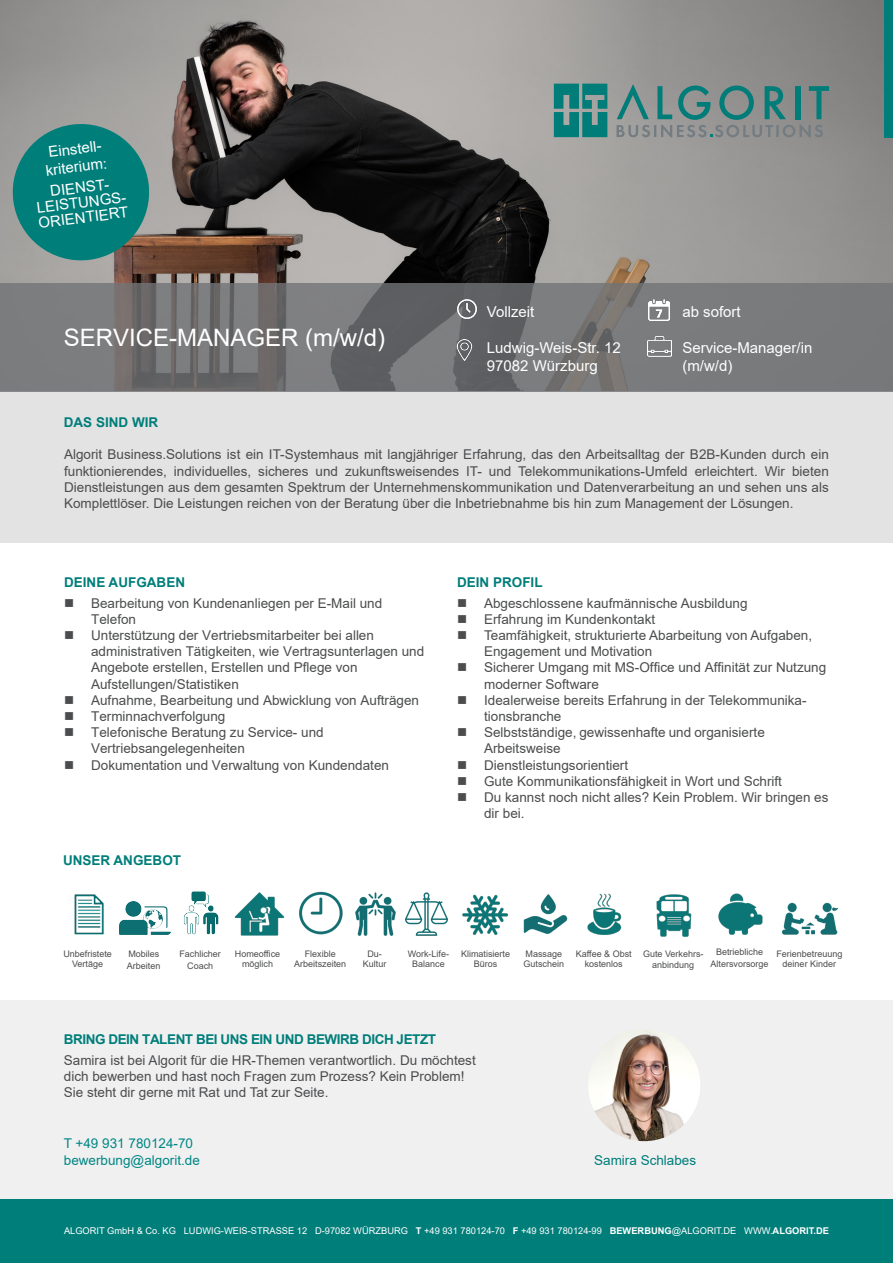
<style>
.page{position:relative;width:893px;height:1263px;background:#fff}
.page>*{position:absolute;margin:0;border:0;box-sizing:border-box;transform-origin:0 0}
.t1{font:24px "Arial";color:#fff}
.t2{font:15px/18px "Arial";color:#fff}
.t3{font:13.5px/16.2px "Arial";color:#4b4c4d}
.t4{font:700 13.5px "Arial";color:#007e7a}
.t5{font:13.5px/16.2px "Arial";color:#008784}
.t6{font:13.5px "Arial";color:#007e7a}
.t7{font:9.3px "Arial";color:#fff}
.t8{font:9px/10.8px "Arial";color:#4b4c4d;text-align:center}
.s1{font-weight:700;color:#007e7a}
.s2{font-weight:700}
</style>
<div class="page">
<div style="left:0;top:1000px;width:893px;height:199px;background:#f0f0f1"></div>
<img style="left:0;top:0;width:659px;height:283px">
<img style="left:659px;top:0;width:234px;height:283px">
<svg style="left:0;top:283px;width:893px;height:108px;background:#747476"></svg>
<div style="left:0;top:391px;width:893px;height:151px;background:#e3e3e4"></div>
<div style="left:884px;top:0;width:9px;height:137px;background:#007e7a"></div>
<svg style="left:616px;top:84px;width:213px;height:53px;background:#748d8b"></svg>
<svg style="left:554px;top:84px;width:53px;height:53px;background:#2a8683"></svg>
<div style="left:0;top:1199px;width:893px;height:64px;background:#007e7a"></div>
<img style="left:648px;top:299px;width:22px;height:21px">
<img style="left:648px;top:337px;width:23px;height:20px">
<img style="left:457px;top:299px;width:21px;height:21px">
<img style="left:454px;top:340px;width:21px;height:21px">
<svg style="left:9px;top:120px;width:144px;height:144px;background:#2e8580"></svg>
<img style="left:588px;top:1029px;width:112px;height:112px;border-radius:56px">
<img style="left:587px;top:893px;width:35px;height:42px">
<img style="left:656px;top:894px;width:36px;height:42px">
<img style="left:462px;top:894px;width:47px;height:41px">
<img style="left:235px;top:892px;width:49px;height:44px">
<img style="left:523px;top:894px;width:45px;height:40px">
<img style="left:299px;top:891px;width:44px;height:44px">
<img style="left:355px;top:892px;width:41px;height:44px">
<img style="left:74px;top:894px;width:30px;height:41px">
<img style="left:405px;top:892px;width:43px;height:44px">
<img style="left:718px;top:893px;width:45px;height:42px">
<img style="left:782px;top:902px;width:56px;height:33px">
<img style="left:183px;top:891px;width:36px;height:44px">
<img style="left:120px;top:901px;width:50px;height:34px">
<p class="t2" style="left:42px;top:144px;width:63px;text-align:center;rotate:-7deg">Einstell&shy;kriterium:</p>
<p class="t2" style="left:34px;top:185px;width:94px;line-height:15px;text-align:center;rotate:-7deg">DIENST-<br>LEISTUNGS-<br>ORIENTIERT</p>
<p class="t1" style="left:64px;top:321px;width:323px">SERVICE-MANAGER (m/w/d)</p>
<p class="t2" style="left:487px;top:303px;width:49px">Vollzeit</p>
<p class="t2" style="left:487px;top:339px;width:135px">Ludwig-Weis-Str. 12<br>97082 Würzburg</p>
<p class="t2" style="left:682px;top:303px;width:60px">ab sofort</p>
<p class="t2" style="left:682px;top:339px;width:132px">Service-Manager/in (m/w/d)</p>
<p class="t4" style="left:64px;top:413px;width:96px">DAS SIND WIR</p>
<p class="t3" style="left:64px;top:446px;width:766px;text-align:justify">Algorit Business.Solutions ist ein IT-Systemhaus mit langjähriger Erfahrung, das den Arbeitsalltag der B2B-Kunden durch ein funktionierendes, individuelles, sicheres und zukunftsweisendes IT- und Telekommunikations-Umfeld erleichtert. Wir bieten Dienstleistungen aus dem gesamten Spektrum der Unternehmenskommunikation und Datenverarbeitung an und sehen uns als Komplettlöser. Die Leistungen reichen von der Beratung über die Inbetriebnahme bis hin zum Management der Lösungen.</p>
<p class="t4" style="left:64px;top:572px;width:123px">DEINE AUFGABEN</p>
<p class="t3" style="left:91px;top:595px;width:335px">Bearbeitung von Kundenanliegen per E-Mail und Telefon<br>Unterstützung der Vertriebsmitarbeiter bei allen administrativen Tätigkeiten, wie Vertragsunterlagen und Angebote erstellen, Erstellen und Pflege von Aufstellungen/Statistiken<br>Aufnahme, Bearbeitung und Abwicklung von Aufträgen Terminnachverfolgung<br>Telefonische Beratung zu Service- und Vertriebsangelegenheiten<br>Dokumentation und Verwaltung von Kundendaten</p>
<p class="t4" style="left:63px;top:850px;width:120px">UNSER ANGEBOT</p>
<p class="t4" style="left:457px;top:572px;width:87px">DEIN PROFIL</p>
<p class="t3" style="left:484px;top:595px;width:346px">Abgeschlossene kaufmännische Ausbildung<br>Erfahrung im Kundenkontakt<br>Teamfähigkeit, strukturierte Abarbeitung von Aufgaben, Engagement und Motivation<br>Sicherer Umgang mit MS-Office und Affinität zur Nutzung moderner Software<br>Idealerweise bereits Erfahrung in der Telekommunika&shy;tionsbranche<br>Selbstständige, gewissenhafte und organisierte Arbeitsweise<br>Dienstleistungsorientiert<br>Gute Kommunikationsfähigkeit in Wort und Schrift<br>Du kannst noch nicht alles? Kein Problem. Wir bringen es dir bei.</p>
<p class="t8" style="left:63px;top:948px;width:50px">Unbefristete<br>Vertäge</p>
<p class="t8" style="left:711px;top:946px;width:60px;line-height:12.3px">Betriebliche<br>Altersvorsorge</p>
<p class="t8" style="left:576px;top:948px;width:57px">Kaffee &amp; Obst kostenlos</p>
<p class="t8" style="left:643px;top:948px;width:62px">Gute Verkehrs&shy;anbindung</p>
<p class="t8" style="left:235px;top:948px;width:47px">Homeoffice möglich</p>
<p class="t8" style="left:524px;top:948px;width:42px;text-align:left">Massage<br>Gutschein</p>
<p class="t8" style="left:408px;top:948px;width:43px">Work-Life-<br>Balance</p>
<p class="t8" style="left:776px;top:948px;width:68px">Ferienbetreuung deiner Kinder</p>
<p class="t8" style="left:179px;top:947px;width:43px;line-height:12.3px">Fachlicher<br>Coach</p>
<p class="t8" style="left:294px;top:948px;width:54px">Flexible<br>Arbeitszeiten</p>
<p class="t8" style="left:363px;top:948px;width:25px">Du-<br>Kultur</p>
<p class="t8" style="left:461px;top:948px;width:51px">Klimatisierte<br>Büros</p>
<p class="t8" style="left:127px;top:947px;width:35px;line-height:12px;text-align:left">Mobiles<br>Arbeiten</p>
<p class="t3" style="left:64px;top:1028px;width:413px;line-height:21px"><span class="s1">BRING DEIN TALENT BEI UNS EIN UND BEWIRB DICH JETZT<br></span>Samira ist bei Algorit für die HR-Themen verantwortlich. Du möchtest</p>
<p class="t3" style="left:64px;top:1068px;width:402px">dich bewerben und hast noch Fragen zum Prozess? Kein Problem!<br>Sie steht dir gerne mit Rat und Tat zur Seite.</p>
<p class="t5" style="left:64px;top:1135px;width:138px">T +49 931 780124-70 bewerbung@algorit.de</p>
<p class="t6" style="left:594px;top:1151px;width:104px">Samira Schlabes</p>
<p class="t7" style="left:64px;top:1224px;width:766px">ALGORIT GmbH &amp; Co. KG LUDWIG-WEIS-STRASSE 12 D-97082 WÜRZBURG <span class="s2">T</span> +49 931 780124-70 <span class="s2">F</span> +49 931 780124-99 <span class="s2">BEWERBUNG</span>@ALGORIT.DE WWW.<span class="s2">ALGORIT.DE</span></p>
</div>
